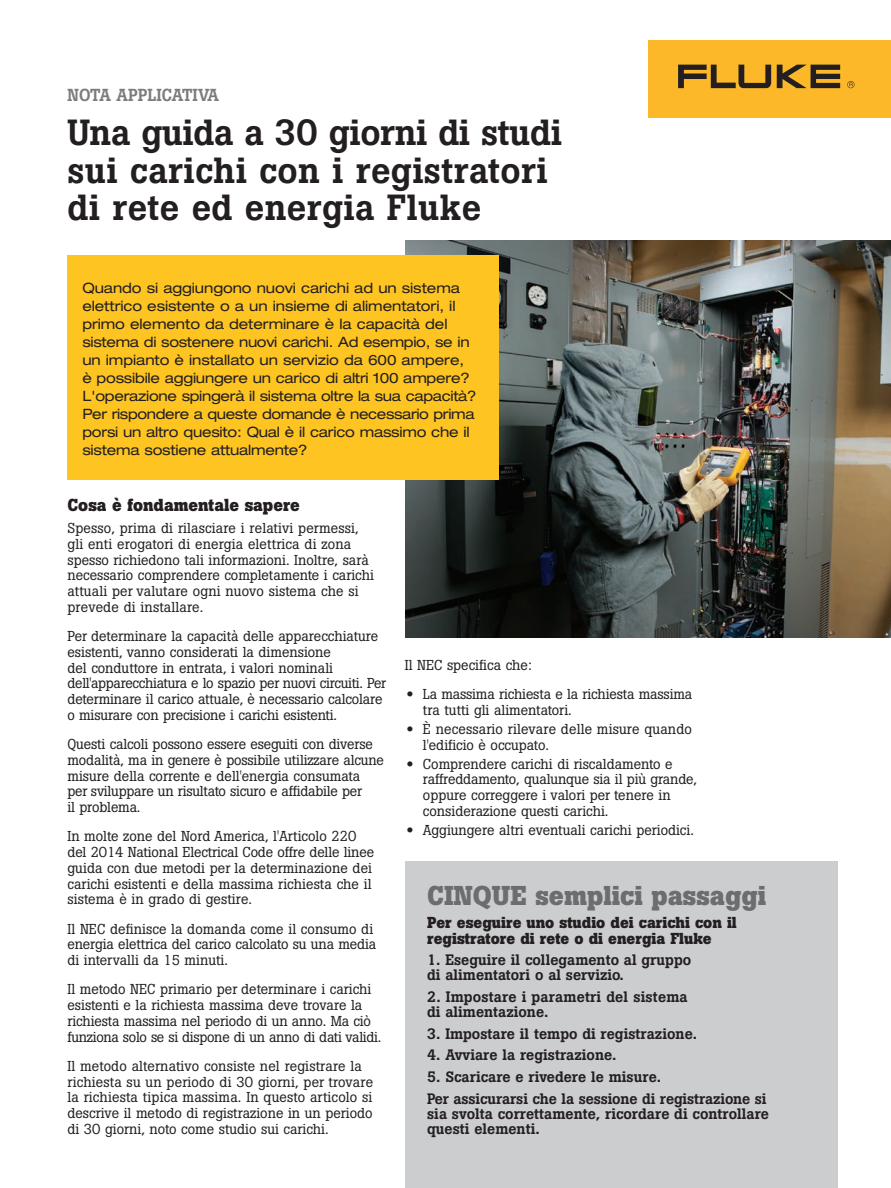
<style>
.page{position:relative;width:891px;height:1188px;background:#fff}
.page>*{position:absolute;margin:0;border:0;box-sizing:border-box;transform-origin:0 0}
.t1{font:500 36px/37.5px "Boton Pro";letter-spacing:.01em;color:#231f20}
.t2{font:700 27px "Boton Pro";color:#6c6d70}
.t3{font:700 17.25px "Boton Pro";color:#231f20}
.t4{font:500 17.25px "Boton Pro";color:#7a7c7f}
.t5{font:700 15.75px/15.8px "Boton Pro";color:#231f20}
.t6{font:500 15px/15px "Boton Pro";color:#231f20}
.t7{font:14.25px/15.8px "Boton Pro";color:#231f20}
.t8{font:expanded 14.25px/18px "Helvetica Neue LT Pro";letter-spacing:-.015em;color:#231f20}
.s1{font-family:"Helvetica Neue LT Pro";font-stretch:expanded}
</style>
<div class="page">
<img style="left:405px;top:241px;width:486px;height:396px">
<div style="left:68px;top:255px;width:431px;height:225px;background:#fec422"></div>
<div style="left:405px;top:861px;width:433px;height:327px;background:#cccdcf"></div>
<div style="left:648px;top:40px;width:243px;height:78px;background:#fcb828"></div>
<svg style="left:777px;top:65px;width:63px;height:23px"></svg>
<svg style="left:678px;top:65px;width:93px;height:23px"></svg>
<svg style="left:847px;top:81px;width:8px;height:7px"></svg>
<p class="t4" style="left:68px;top:84px;width:153px">NOTA APPLICATIVA</p>
<h1 class="t1" style="left:68px;top:114px;width:496px">Una guida a 30 giorni di studi sui carichi con i registratori di rete ed energia Fluke</h1>
<p class="t8" style="left:82px;top:278px;width:396px">Quando si aggiungono nuovi carichi ad un sistema elettrico esistente o a un insieme di alimentatori, il primo elemento da determinare è la capacità del sistema di sostenere nuovi carichi. Ad esempio, se in un impianto è installato un servizio da 600 ampere, è possibile aggiungere un carico di altri 100 ampere?<br>L'operazione spingerà il sistema oltre la sua capacità?<br>Per rispondere a queste domande è necessario prima porsi un altro quesito: Qual è il carico massimo che il sistema sostiene attualmente?</p>
<p class="t3" style="left:68px;top:493px;width:234px">Cosa è fondamentale sapere</p>
<p class="t7" style="left:68px;top:520px;width:308px">Spesso, prima di rilasciare i relativi permessi, gli enti erogatori di energia elettrica di zona spesso richiedono tali informazioni. Inoltre, sarà necessario comprendere completamente i carichi attuali per valutare ogni nuovo sistema che si prevede di installare.</p>
<p class="t7" style="left:68px;top:628px;width:320px">Per determinare la capacità delle apparecchiature esistenti, vanno considerati la dimensione<br>del conduttore in entrata, i valori nominali dell'apparecchiatura e lo spazio per nuovi circuiti. Per determinare il carico attuale, è necessario calcolare o misurare con precisione i carichi esistenti.</p>
<p class="t7" style="left:68px;top:736px;width:318px">Questi calcoli possono essere eseguiti con diverse modalità, ma in genere è possibile utilizzare alcune misure della corrente e dell'energia consumata<br>per sviluppare un risultato sicuro e affidabile per<br>il problema.</p>
<p class="t7" style="left:68px;top:829px;width:308px">In molte zone del Nord America, l'Articolo 220 del 2014 National Electrical Code offre delle linee guida con due metodi per la determinazione dei carichi esistenti e della massima richiesta che il sistema è in grado di gestire.</p>
<p class="t7" style="left:68px;top:921px;width:310px">Il NEC definisce la domanda come il consumo di energia elettrica del carico calcolato su una media di intervalli da 15 minuti.</p>
<p class="t7" style="left:68px;top:982px;width:315px">Il metodo NEC primario per determinare i carichi esistenti e la richiesta massima deve trovare la richiesta massima nel periodo di un anno. Ma ciò funziona solo se si dispone di un anno di dati validi.</p>
<p class="t7" style="left:68px;top:1058px;width:307px">Il metodo alternativo consiste nel registrare la richiesta su un periodo di 30 giorni, per trovare la richiesta tipica massima. In questo articolo si descrive il metodo di registrazione in un periodo di 30 giorni, noto come studio sui carichi.</p>
<p class="t7" style="left:405px;top:657px;width:129px">Il NEC specifica che:</p>
<p class="t7" style="left:423px;top:686px;width:271px;text-indent:-17px"><span class="s1">•</span> La massima richiesta e la richiesta massima tra tutti gli alimentatori.</p>
<p class="t7" style="left:423px;top:721px;width:271px;text-indent:-17px"><span class="s1">•</span> È necessario rilevare delle misure quando l'edificio è occupato.</p>
<p class="t7" style="left:423px;top:756px;width:276px;text-indent:-17px"><span class="s1">•</span> Comprendere carichi di riscaldamento e raffreddamento, qualunque sia il più grande, oppure correggere i valori per tenere in considerazione questi carichi.</p>
<p class="t7" style="left:406px;top:822px;width:289px"><span class="s1">•</span> Aggiungere altri eventuali carichi periodici.</p>
<h2 class="t2" style="left:427px;top:878px;width:341px">CINQUE semplici passaggi</h2>
<p class="t5" style="left:427px;top:915px;width:311px">Per eseguire uno studio dei carichi con il registratore di rete o di energia Fluke</p>
<p class="t6" style="left:427px;top:953px;width:266px">1. Eseguire il collegamento al gruppo di alimentatori o al servizio.</p>
<p class="t6" style="left:427px;top:989px;width:262px">2. Impostare i parametri del sistema di alimentazione.</p>
<p class="t6" style="left:427px;top:1026px;width:272px">3. Impostare il tempo di registrazione.</p>
<p class="t6" style="left:427px;top:1048px;width:191px">4. Avviare la registrazione.</p>
<p class="t6" style="left:427px;top:1066px;width:341px;line-height:21.8px">5. Scaricare e rivedere le misure.<br>Per assicurarsi che la sessione di registrazione si</p>
<p class="t6" style="left:427px;top:1106px;width:343px">sia svolta correttamente, ricordare di controllare questi elementi.</p>
</div>
